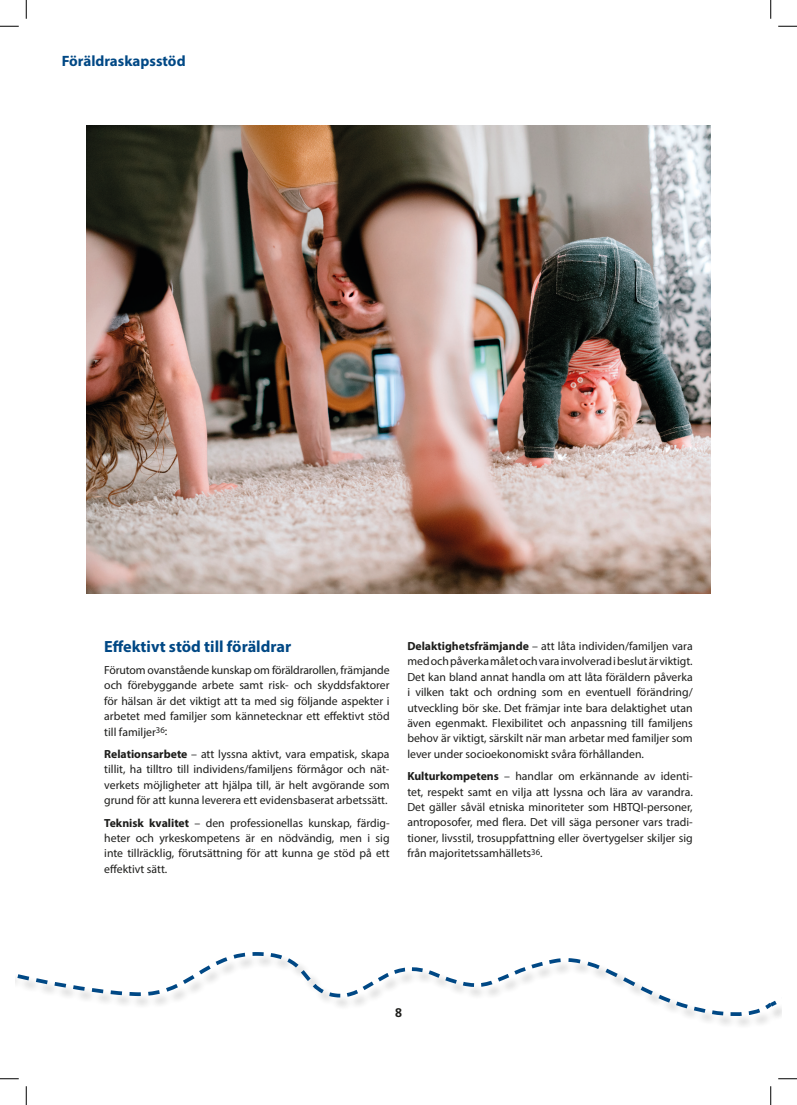
<style>
.page{position:relative;width:797px;height:1105px;background:#fff}
.page>*{position:absolute;margin:0;border:0;box-sizing:border-box;transform-origin:0 0}
.t1{font:700 16.25px "Myriad Pro";color:#004885}
.t2{font:700 15px "Myriad Pro";color:#004885}
.t3{font:700 12.5px "Frutiger";color:#1d1d1b}
.t4{font:11.75px/15.4px "Myriad Pro";color:#1d1d1b;text-align:justify}
.s1{font-weight:700}
</style>
<div class="page">
<img style="left:86px;top:125px;width:624px;height:469px">
<svg style="left:684px;top:1003px;width:97px;height:23px"></svg>
<svg style="left:16px;top:952px;width:760px;height:60px"></svg>
<svg style="left:0;top:25px;width:19px;height:2px"></svg>
<svg style="left:778px;top:25px;width:19px;height:2px"></svg>
<svg style="left:0;top:1078px;width:19px;height:1px"></svg>
<svg style="left:778px;top:1078px;width:19px;height:1px"></svg>
<svg style="left:25px;top:0;width:2px;height:19px"></svg>
<svg style="left:25px;top:1086px;width:2px;height:19px"></svg>
<svg style="left:770px;top:0;width:1px;height:19px"></svg>
<svg style="left:770px;top:1086px;width:1px;height:19px"></svg>
<p class="t2" style="left:62px;top:51px;width:125px">Föräldraskapsstöd</p>
<h1 class="t1" style="left:104px;top:635px;width:188px">Effektivt stöd till föräldrar</h1>
<p class="t4" style="left:104px;top:662px;width:287px">Förutom ovanstående kunskap om föräldrarollen, främjande och förebyggande arbete samt risk- och skyddsfaktorer för hälsan är det viktigt att ta med sig följande aspekter i arbetet med familjer som kännetecknar ett effektivt stöd till familjer<sup>36</sup>:</p>
<p class="t4" style="left:104px;top:746px;width:287px"><span class="s1">Relationsarbete</span> – att lyssna aktivt, vara empatisk, skapa tillit, ha tilltro till individens/familjens förmågor och nät&shy;verkets möjligheter att hjälpa till, är helt avgörande som grund för att kunna leverera ett evidensbaserat arbetssätt.</p>
<p class="t4" style="left:104px;top:815px;width:287px"><span class="s1">Teknisk kvalitet</span> – den professionellas kunskap, färdig&shy;heter och yrkeskompetens är en nödvändig, men i sig inte tillräcklig, förutsättning för att kunna ge stöd på ett effektivt sätt.</p>
<p class="t4" style="left:407px;top:638px;width:287px"><span class="s1">Delaktighetsfrämjande</span> – att låta individen/familjen vara med och påverka målet och vara involverad i beslut är viktigt.<br>Det kan bland annat handla om att låta föräldern påverka i vilken takt och ordning som en eventuell förändring/ utveckling bör ske. Det främjar inte bara delaktighet utan även egenmakt. Flexibilitet och anpassning till familjens behov är viktigt, särskilt när man arbetar med familjer som lever under socioekonomiskt svåra förhållanden.</p>
<p class="t4" style="left:407px;top:768px;width:287px"><span class="s1">Kulturkompetens</span> – handlar om erkännande av identi&shy;tet, respekt samt en vilja att lyssna och lära av varandra.<br>Det gäller såväl etniska minoriteter som HBTQI-personer, antroposofer, med flera. Det vill säga personer vars tradi&shy;tioner, livsstil, trosuppfattning eller övertygelser skiljer sig från majoritetssamhällets<sup>36</sup>.</p>
<p class="t3" style="left:395px;top:1006px;width:8px">8</p>
</div>
